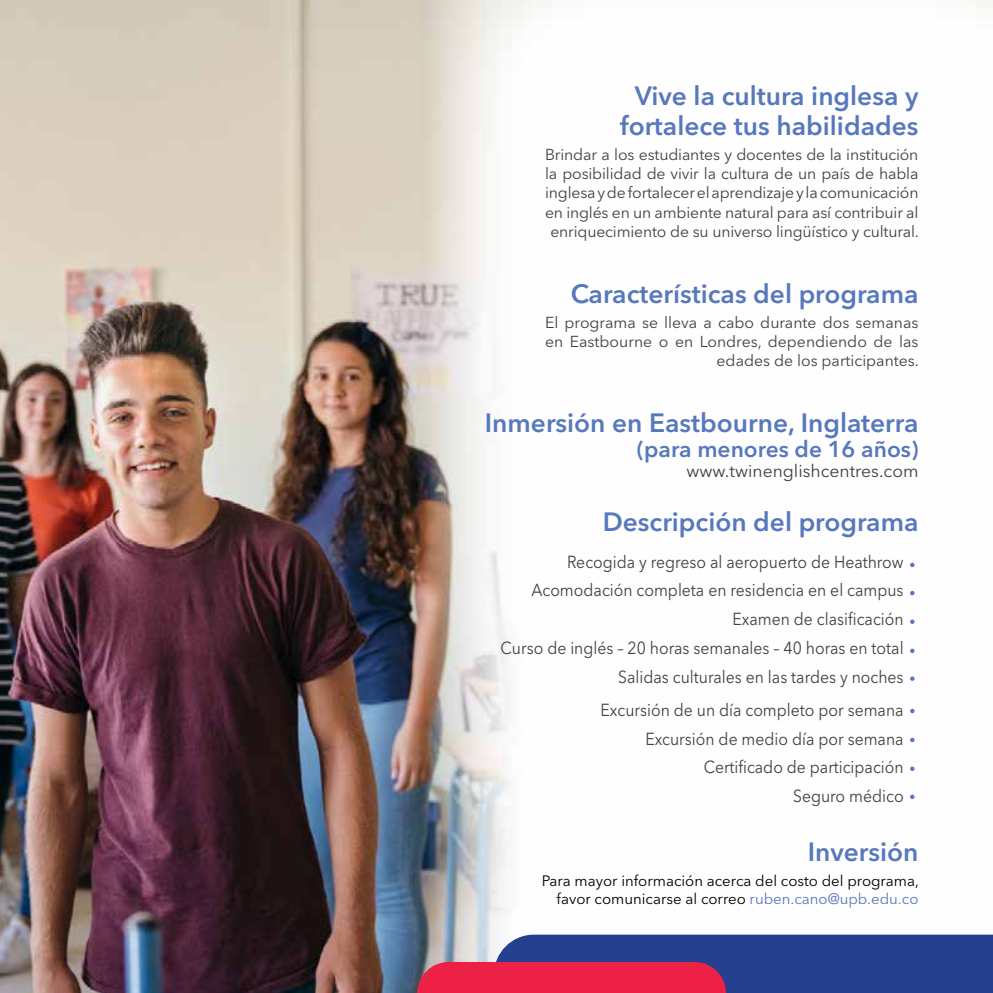
<style>
.page{position:relative;width:993px;height:993px;background:#fff}
.page>*{position:absolute;margin:0;border:0;box-sizing:border-box;transform-origin:0 0}
.t1{font:600 26.25px/29.8px "Avenir Next LT Pro";color:#5778bd;text-align:center}
.t2{font:600 22.75px "Avenir Next LT Pro";color:#5778bd}
.t3{font:17.5px "Avenir Next LT Pro";color:#414042}
.t4{font:17.32px/28.5px "Avenir Next LT Pro";color:#414042;text-align:right;scale:.91 1}
.t5{font:15.75px/19.2px "Avenir Next LT Pro";letter-spacing:-.01em;color:#414042;text-align:center}
.t6{font:15.05px/18px "Avenir Next LT Pro";color:#000;text-align:right}
.s1{color:#5778bd}
</style>
<div class="page">
<img style="left:0;top:0;width:992px;height:992px">
<svg style="left:417px;top:934px;width:575px;height:58px"></svg>
<svg style="left:909px;top:590px;width:5px;height:5px"></svg>
<svg style="left:909px;top:562px;width:5px;height:5px"></svg>
<svg style="left:909px;top:619px;width:5px;height:4px"></svg>
<svg style="left:909px;top:648px;width:5px;height:5px"></svg>
<svg style="left:909px;top:676px;width:5px;height:4px"></svg>
<svg style="left:909px;top:708px;width:5px;height:5px"></svg>
<svg style="left:909px;top:737px;width:5px;height:5px"></svg>
<svg style="left:909px;top:766px;width:5px;height:4px"></svg>
<svg style="left:909px;top:794px;width:5px;height:4px"></svg>
<h1 class="t1" style="left:620px;top:81px;width:300px">Vive la cultura inglesa y fortalece tus habilidades</h1>
<p class="t5" style="left:545px;top:145px;width:375px">Brindar a los estudiantes y docentes de la institución la posibilidad de vivir la cultura de un país de habla inglesa y de fortalecer el aprendizaje y la comunicación en inglés en un ambiente natural para así contribuir al enriquecimiento de su universo lingüístico y cultural.</p>
<h1 class="t1" style="left:570px;top:278px;width:349px">Características del programa</h1>
<p class="t5" style="left:545px;top:313px;width:375px;text-align:right">El programa se lleva a cabo durante dos semanas en Eastbourne o en Londres, dependiendo de las edades de los participantes.</p>
<h1 class="t1" style="left:484px;top:408px;width:435px">Inmersión en Eastbourne, Inglaterra</h1>
<h2 class="t2" style="left:636px;top:435px;width:283px">(para menores de 16 años)</h2>
<p class="t3" style="left:686px;top:461px;width:233px">www.twinenglishcentres.com</p>
<h1 class="t1" style="left:602px;top:507px;width:317px">Descripción del programa</h1>
<p class="t4" style="left:567px;top:547px;width:371px">Recogida y regreso al aeropuerto de Heathrow</p>
<p class="t4" style="left:500px;top:603px;width:444px;line-height:29.4px">Examen de clasificación<br>Curso de inglés – 20 horas semanales – 40 horas en total<br>Salidas culturales en las tardes y noches</p>
<p class="t4" style="left:600px;top:695px;width:334px">Excursión de un día completo por semana<br>Excursión de medio día por semana<br>Certificado de participación<br>Seguro médico</p>
<h1 class="t1" style="left:807px;top:836px;width:112px">Inversión</h1>
<p class="t6" style="left:541px;top:871px;width:378px">Para mayor información acerca del costo del programa, favor comunicarse al correo <span class="s1">ruben.cano@upb.edu.co</span></p>
<p class="t4" style="left:531px;top:575px;width:410px">Acomodación completa en residencia en el campus</p>
</div>
